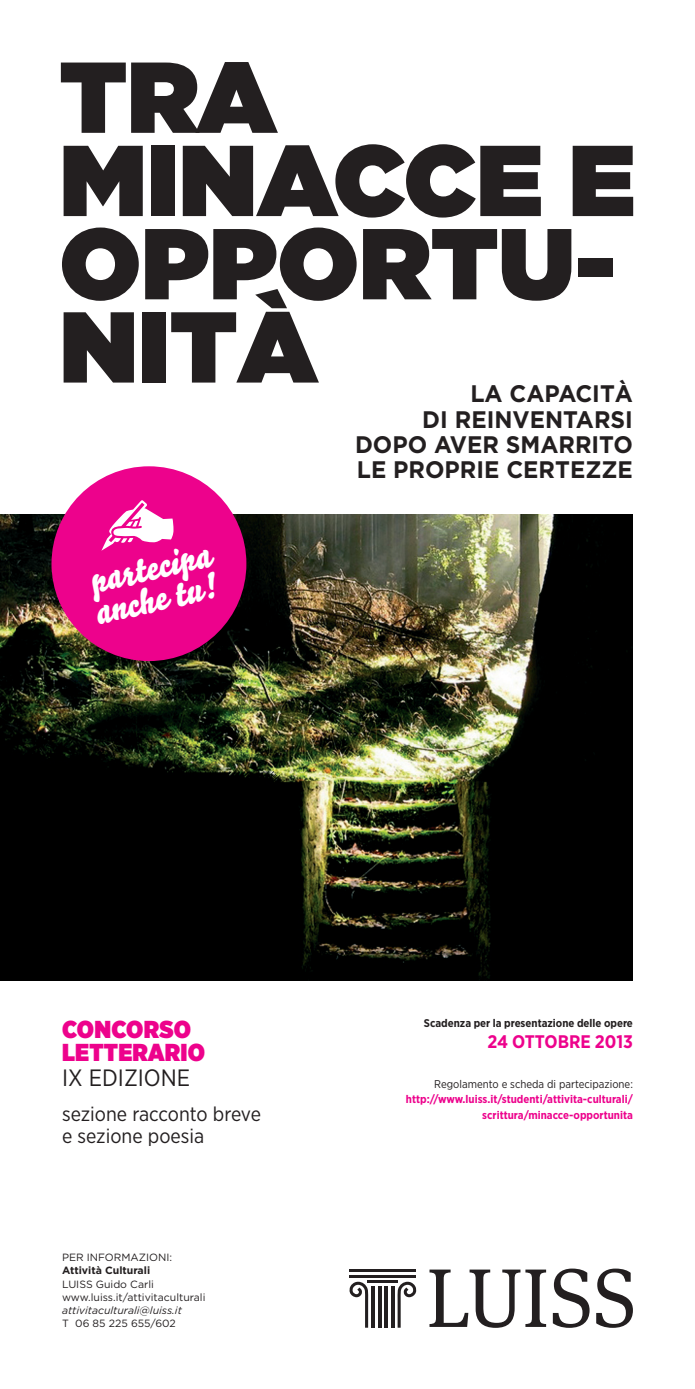
<style>
.page{position:relative;width:695px;height:1389px;background:#fff}
.page>*{position:absolute;margin:0;border:0;box-sizing:border-box;transform-origin:0 0}
.t1{font:100.45px/83.2px "Gotham Ultra";color:#231f20}
.t2{font:35.44px/31.5px "Bello Script";color:#fff}
.t3{font:900 24.5px/23.6px "Gotham Narrow";letter-spacing:.01em;color:#ed028c}
.t4{font:700 23.89px/25.1px "Gotham";color:#231f20;text-align:right;scale:.96 1}
.t5{font:23.62px "Gotham Narrow";color:#231f20}
.t6{font:20.12px/21.9px "Gotham Narrow";color:#231f20}
.t7{font:700 18.2px "Gotham Narrow";color:#ed028c}
.t8{font:700 11.2px/15.4px "Gotham Narrow";color:#ed028c;text-align:right}
.t9{font:700 11.2px "Gotham Narrow";color:#231f20}
.t10{font:11.2px "Gotham Narrow";color:#231f20}
.t11{font:10.5px/13.1px "Gotham";color:#231f20}
.t12{font:italic 10.5px "Gotham";color:#231f20}
.t13{font:700 10.5px "Gotham";color:#231f20}
</style>
<div class="page">
<img style="left:0;top:515px;width:632px;height:465px">
<svg style="left:552px;top:1269px;width:37px;height:59px"></svg>
<svg style="left:429px;top:1270px;width:117px;height:58px"></svg>
<svg style="left:596px;top:1269px;width:36px;height:59px"></svg>
<hr style="left:350px;top:1269px;width:66px;height:3px;background:#231f20">
<hr style="left:349px;top:1275px;width:67px;height:3px;background:#231f20">
<hr style="left:368px;top:1280px;width:30px;height:3px;background:#231f20">
<svg style="left:397px;top:1282px;width:19px;height:46px"></svg>
<hr style="left:371px;top:1286px;width:3px;height:42px;background:#231f20">
<hr style="left:378px;top:1286px;width:3px;height:42px;background:#231f20">
<hr style="left:384px;top:1286px;width:3px;height:42px;background:#231f20">
<hr style="left:391px;top:1286px;width:3px;height:42px;background:#231f20">
<svg style="left:349px;top:1282px;width:19px;height:46px"></svg>
<div style="left:51px;top:466px;width:195px;height:195px;background:#ed028c;border-radius:50%"></div>
<svg style="left:101px;top:500px;width:72px;height:51px"></svg>
<h1 class="t1" style="left:60px;top:53px;width:577px">TRA<br>MINACCE E<br>OPPORTU-<br>NITÀ</h1>
<h3 class="t4" style="left:355px;top:381px;width:291px">LA CAPACITÀ<br>DI REINVENTARSI<br>DOPO AVER SMARRITO<br>LE PROPRIE CERTEZZE</h3>
<h2 class="t2" style="left:84px;top:566px;width:128px;rotate:-13deg">partecipa anche tu!</h2>
<h3 class="t3" style="left:62px;top:1017px;width:144px">CONCORSO<br>LETTERARIO</h3>
<h3 class="t5" style="left:62px;top:1063px;width:130px">IX EDIZIONE</h3>
<h3 class="t6" style="left:62px;top:1103px;width:200px">sezione racconto breve e sezione poesia</h3>
<p class="t11" style="left:62px;top:1251px;width:112px">per Informazioni:</p>
<p class="t13" style="left:62px;top:1265px;width:90px">ATTIVITÀ CULTURALI</p>
<p class="t11" style="left:62px;top:1277px;width:145px">LUISS Guido Carli www.luiss.it/attivitaculturali</p>
<p class="t12" style="left:62px;top:1304px;width:121px">attivitaculturali@luiss.it</p>
<p class="t11" style="left:62px;top:1317px;width:115px">T 06 85 225 655/602</p>
<p class="t9" style="left:424px;top:1016px;width:210px">Scadenza per la presentazione delle opere</p>
<h3 class="t7" style="left:487px;top:1030px;width:147px">24 ottobre 2013</h3>
<p class="t10" style="left:434px;top:1077px;width:200px">Regolamento e scheda di partecipazione:</p>
<p class="t8" style="left:406px;top:1092px;width:228px">http://www.luiss.it/studenti/attivita-culturali/ scrittura/minacce-opportunita</p>
</div>
